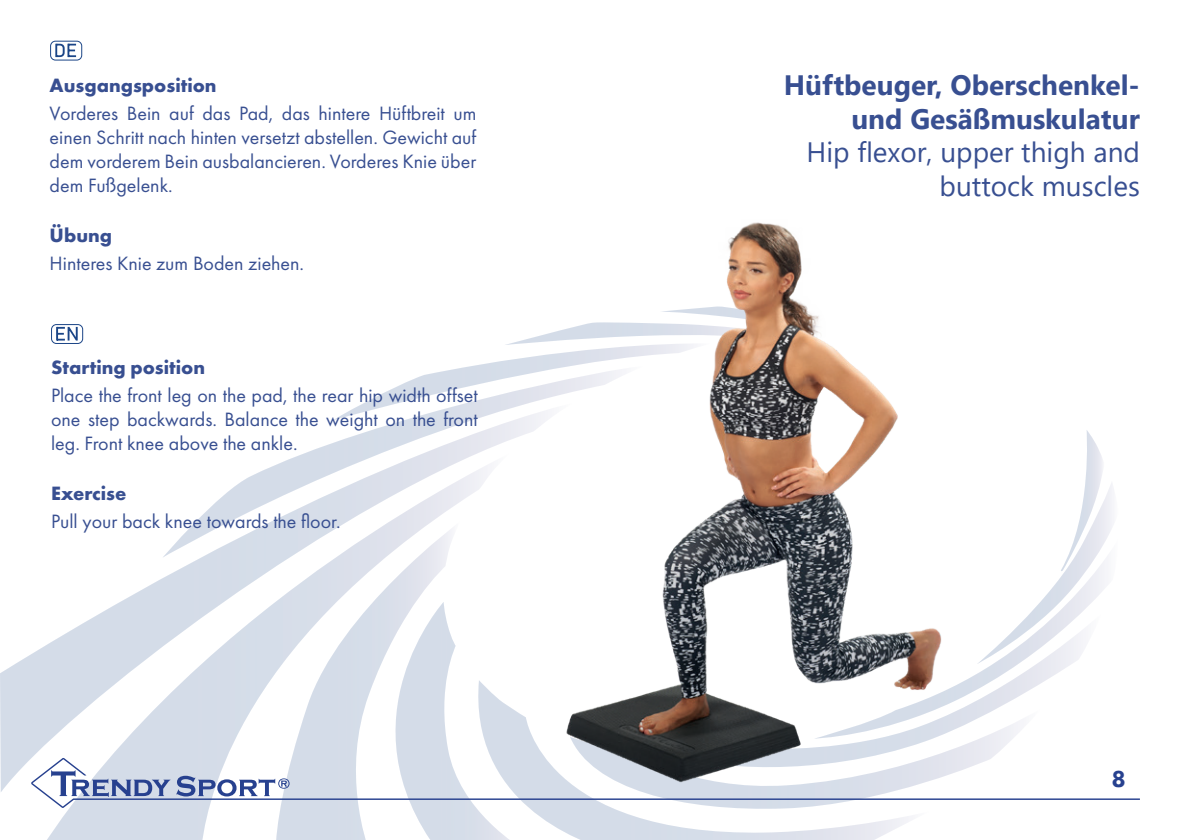
<style>
.page{position:relative;width:1191px;height:840px;background:#fff}
.page>*{position:absolute;margin:0;border:0;box-sizing:border-box;transform-origin:0 0}
.t1{font:700 28px/33.6px "Segoe UI";color:#384f91;text-align:right}
.t2{font:28px/33.6px "Segoe UI";color:#384f91;text-align:right}
.t3{font:800 24px "Futura PT";color:#27418f}
.t4{font:20px/24px "Futura PT";color:#384f91;text-align:justify}
.t5{font:700 20px "Futura PT";color:#384f91}
</style>
<div class="page">
<svg style="left:367px;top:366px;width:128px;height:36px"></svg>
<svg style="left:0;top:402px;width:495px;height:390px"></svg>
<svg style="left:39px;top:453px;width:456px;height:386px"></svg>
<svg style="left:275px;top:521px;width:185px;height:318px"></svg>
<svg style="left:338px;top:601px;width:157px;height:238px"></svg>
<svg style="left:469px;top:679px;width:440px;height:160px"></svg>
<svg style="left:570px;top:807px;width:339px;height:4px"></svg>
<svg style="left:1051px;top:430px;width:61px;height:234px"></svg>
<svg style="left:31px;top:757px;width:1109px;height:50px"></svg>
<svg style="left:55px;top:44px;width:21px;height:13px"></svg>
<div style="left:50px;top:41px;width:32px;height:20px;border:1px solid #1b4587;border-radius:5px"></div>
<div style="left:51px;top:324px;width:32px;height:20px;border:1px solid #1b4587;border-radius:5px"></div>
<svg style="left:56px;top:327px;width:22px;height:13px"></svg>
<img style="left:495px;top:222px;width:556px;height:572px">
<p class="t5" style="left:50px;top:72px;width:168px">Ausgangsposition</p>
<p class="t4" style="left:50px;top:101px;width:428px">Vorderes Bein auf das Pad, das hintere Hüftbreit um einen Schritt nach hinten versetzt abstellen. Gewicht auf dem vorderem Bein ausbalancieren. Vorderes Knie über dem Fußgelenk.</p>
<p class="t5" style="left:50px;top:222px;width:64px">Übung</p>
<p class="t4" style="left:50px;top:251px;width:256px">Hinteres Knie zum Boden ziehen.</p>
<p class="t5" style="left:51px;top:354px;width:156px">Starting position</p>
<p class="t4" style="left:51px;top:383px;width:428px">Place the front leg on the pad, the rear hip width offset one step backwards. Balance the weight on the front leg. Front knee above the ankle.</p>
<p class="t5" style="left:51px;top:480px;width:77px">Exercise</p>
<p class="t4" style="left:51px;top:509px;width:291px">Pull your back knee towards the floor.</p>
<h1 class="t1" style="left:783px;top:66px;width:358px">Hüftbeuger, Oberschenkel&shy;und Gesäßmuskulatur</h1>
<h1 class="t2" style="left:806px;top:133px;width:335px">Hip flexor, upper thigh and buttock muscles</h1>
<p class="t3" style="left:1111px;top:763px;width:16px">8</p>
</div>
